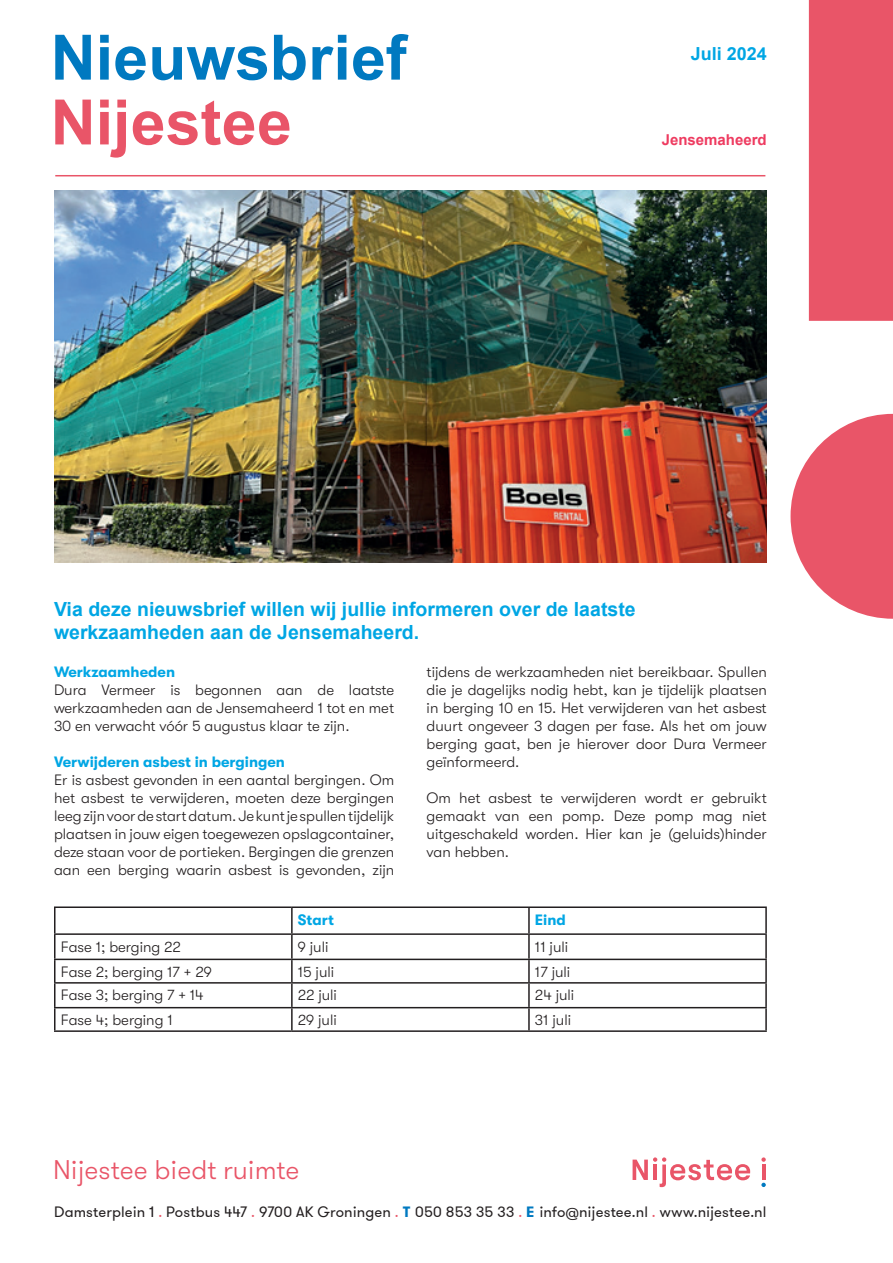
<style>
.page{position:relative;width:893px;height:1263px;background:#fff}
.page>*{position:absolute;margin:0;border:0;box-sizing:border-box;transform-origin:0 0}
.t1{font:700 62.7px "Arial";color:#0079c0}
.t2{font:700 62.7px "Arial";letter-spacing:.005em;color:#e95568}
.t3{font:300 27px "GT Walsheim Trial";color:#e95568}
.t4{font:700 19.5px/23.4px "Arial";color:#00a6e4}
.t5{font:700 18px "Arial";color:#00a6e4}
.t6{font:300 15px/18px "GT Walsheim";color:#231f20;text-align:justify}
.t7{font:15px "GT Walsheim";letter-spacing:.01em;color:#231f20}
.t8{font:700 15px "GT Walsheim";color:#00a6e4}
.t9{font:700 15px "Arial";color:#ee3b60}
.s1{color:#e95568}
.s2{font-weight:700;color:#0079c0}
</style>
<div class="page">
<svg style="left:790px;top:0;width:103px;height:619px;fill:#e95568"></svg>
<svg style="left:633px;top:1157px;width:117px;height:30px"></svg>
<hr style="left:762px;top:1164px;width:3px;height:16px;background:#e95568">
<svg style="left:761px;top:1157px;width:5px;height:5px"></svg>
<svg style="left:761px;top:1183px;width:5px;height:4px"></svg>
<hr style="left:55px;top:175px;width:710px;height:1px;background:#e95568">
<hr style="left:54px;top:906px;width:238px;height:2px;background:#231f20">
<hr style="left:54px;top:908px;width:2px;height:25px;background:#231f20">
<hr style="left:292px;top:906px;width:237px;height:2px;background:#231f20">
<hr style="left:291px;top:908px;width:2px;height:25px;background:#231f20">
<hr style="left:529px;top:906px;width:238px;height:2px;background:#231f20">
<hr style="left:528px;top:908px;width:2px;height:25px;background:#231f20">
<hr style="left:765px;top:908px;width:2px;height:25px;background:#231f20">
<hr style="left:54px;top:933px;width:238px;height:2px;background:#231f20">
<hr style="left:54px;top:935px;width:2px;height:24px;background:#231f20">
<hr style="left:292px;top:933px;width:237px;height:2px;background:#231f20">
<hr style="left:291px;top:935px;width:2px;height:24px;background:#231f20">
<hr style="left:529px;top:933px;width:238px;height:2px;background:#231f20">
<hr style="left:528px;top:935px;width:2px;height:24px;background:#231f20">
<hr style="left:765px;top:935px;width:2px;height:24px;background:#231f20">
<hr style="left:54px;top:959px;width:238px;height:1px;background:#231f20">
<hr style="left:54px;top:960px;width:2px;height:22px;background:#231f20">
<hr style="left:292px;top:959px;width:237px;height:1px;background:#231f20">
<hr style="left:291px;top:960px;width:2px;height:22px;background:#231f20">
<hr style="left:529px;top:959px;width:238px;height:1px;background:#231f20">
<hr style="left:528px;top:960px;width:2px;height:22px;background:#231f20">
<hr style="left:765px;top:960px;width:2px;height:22px;background:#231f20">
<hr style="left:54px;top:982px;width:238px;height:1px;background:#231f20">
<hr style="left:54px;top:983px;width:2px;height:24px;background:#231f20">
<hr style="left:292px;top:982px;width:237px;height:1px;background:#231f20">
<hr style="left:291px;top:983px;width:2px;height:24px;background:#231f20">
<hr style="left:529px;top:982px;width:238px;height:1px;background:#231f20">
<hr style="left:528px;top:983px;width:2px;height:24px;background:#231f20">
<hr style="left:765px;top:983px;width:2px;height:24px;background:#231f20">
<hr style="left:54px;top:1007px;width:238px;height:1px;background:#231f20">
<hr style="left:54px;top:1008px;width:2px;height:22px;background:#231f20">
<hr style="left:292px;top:1007px;width:237px;height:1px;background:#231f20">
<hr style="left:291px;top:1008px;width:2px;height:22px;background:#231f20">
<hr style="left:529px;top:1007px;width:238px;height:1px;background:#231f20">
<hr style="left:528px;top:1008px;width:2px;height:22px;background:#231f20">
<hr style="left:765px;top:1008px;width:2px;height:22px;background:#231f20">
<hr style="left:54px;top:1030px;width:238px;height:2px;background:#231f20">
<hr style="left:292px;top:1030px;width:237px;height:2px;background:#231f20">
<hr style="left:529px;top:1030px;width:238px;height:2px;background:#231f20">
<img style="left:54px;top:190px;width:713px;height:373px">
<h1 class="t1" style="left:51px;top:16px;width:358px">Nieuwsbrief</h1>
<h1 class="t2" style="left:51px;top:81px;width:243px">Nijestee</h1>
<p class="t5" style="left:691px;top:41px;width:78px">Juli 2024</p>
<p class="t9" style="left:662px;top:129px;width:107px">Jensemaheerd</p>
<h3 class="t4" style="left:54px;top:597px;width:583px">Via deze nieuwsbrief willen wij jullie informeren over de laatste werkzaamheden aan de Jensemaheerd.</h3>
<p class="t8" style="left:54px;top:664px;width:123px">Werkzaamheden</p>
<p class="t6" style="left:54px;top:681px;width:342px">Dura Vermeer is begonnen aan de laatste werkzaamheden aan de Jensemaheerd 1 tot en met 30 en verwacht vóór 5 augustus klaar te zijn.</p>
<p class="t8" style="left:54px;top:754px;width:233px">Verwijderen asbest in bergingen</p>
<p class="t6" style="left:54px;top:771px;width:342px">Er is asbest gevonden in een aantal bergingen. Om het asbest te verwijderen, moeten deze bergingen leeg zijn voor de start datum. Je kunt je spullen tijdelijk plaatsen in jouw eigen toegewezen opslagcontainer, deze staan voor de portieken. Bergingen die grenzen aan een berging waarin asbest is gevonden, zijn</p>
<p class="t6" style="left:427px;top:663px;width:342px">tijdens de werkzaamheden niet bereikbaar. Spullen die je dagelijks nodig hebt, kan je tijdelijk plaatsen in berging 10 en 15. Het verwijderen van het asbest duurt ongeveer 3 dagen per fase. Als het om jouw berging gaat, ben je hierover door Dura Vermeer geïnformeerd.</p>
<p class="t6" style="left:427px;top:789px;width:342px">Om het asbest te verwijderen wordt er gebruikt gemaakt van een pomp. Deze pomp mag niet uitgeschakeld worden. Hier kan je (geluids)hinder van hebben.</p>
<p class="t8" style="left:298px;top:911px;width:38px">Start</p>
<p class="t8" style="left:535px;top:911px;width:32px">Eind</p>
<p class="t6" style="left:61px;top:937px;width:122px">Fase 1; berging 22</p>
<p class="t6" style="left:298px;top:937px;width:32px">9 juli</p>
<p class="t6" style="left:535px;top:937px;width:35px">11 juli</p>
<p class="t6" style="left:61px;top:963px;width:153px">Fase 2; berging 17 + 29</p>
<p class="t6" style="left:298px;top:963px;width:38px">15 juli</p>
<p class="t6" style="left:535px;top:963px;width:37px">17 juli</p>
<p class="t6" style="left:61px;top:986px;width:145px">Fase 3; berging 7 + 14</p>
<p class="t6" style="left:298px;top:986px;width:41px">22 juli</p>
<p class="t6" style="left:535px;top:986px;width:41px">24 juli</p>
<p class="t6" style="left:61px;top:1011px;width:114px">Fase 4; berging 1</p>
<p class="t6" style="left:298px;top:1011px;width:40px">29 juli</p>
<p class="t6" style="left:535px;top:1011px;width:38px">31 juli</p>
<h2 class="t3" style="left:53px;top:1160px;width:248px">Nijestee biedt ruimte</h2>
<p class="t7" style="left:54px;top:1202px;width:714px">Damsterplein 1 <span class="s1">.</span> Postbus 447 <span class="s1">.</span> 9700 AK Groningen <span class="s1">.</span> <span class="s2">T</span> 050 853 35 33 <span class="s1">.</span> <span class="s2">E</span> info@nijestee.nl <span class="s1">.</span> www.nijestee.nl</p>
</div>
